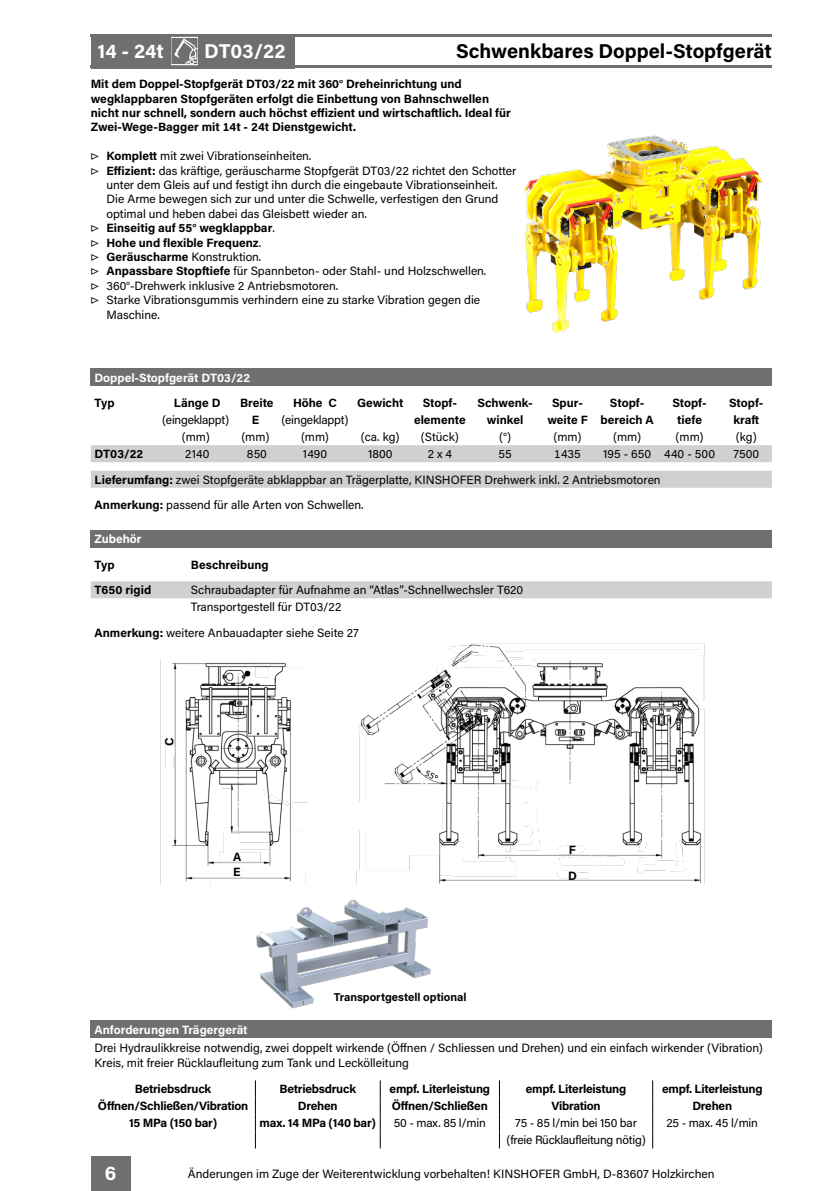
<style>
.page{position:relative;width:840px;height:1191px;background:#fff}
.page>*{position:absolute;margin:0;border:0;box-sizing:border-box;transform-origin:0 0}
.t1{font:700 20px "Acumin Pro";color:#000}
.t2{font:700 20px "Acumin Pro";color:#fff}
.t3{font:12px/25.6px "Acumin Pro";color:#000}
.t4{font:700 12px/14.4px "Acumin Pro";letter-spacing:-.005em;color:#000}
.t5{font:12px "Acumin Pro";letter-spacing:-.02em;color:#000}
.t6{font:700 12px "Acumin Pro";color:#fff}
.t7{font:700 11.4px "Acumin Pro";color:#000}
.s1{font-weight:700}
.s2{font-weight:400}
</style>
<div class="page">
<div style="left:91px;top:1157px;width:39px;height:34px;background:#706f6f"></div>
<img style="left:516px;top:135px;width:255px;height:234px">
<div style="left:91px;top:369px;width:680px;height:17px;background:#706f6f"></div>
<svg style="left:91px;top:445px;width:680px;height:43px"></svg>
<div style="left:91px;top:1020px;width:680px;height:17px;background:#706f6f"></div>
<svg style="left:255px;top:1080px;width:1px;height:68px"></svg>
<svg style="left:379px;top:1080px;width:1px;height:68px"></svg>
<svg style="left:499px;top:1080px;width:1px;height:68px"></svg>
<svg style="left:652px;top:1080px;width:1px;height:68px"></svg>
<img style="left:356px;top:643px;width:349px;height:240px">
<img style="left:160px;top:659px;width:147px;height:225px">
<div style="left:91px;top:530px;width:680px;height:17px;background:#706f6f"></div>
<div style="left:91px;top:581px;width:680px;height:17px;background:#d0d0d0"></div>
<hr style="left:91px;top:65px;width:680px;height:3px;background:#706f6f">
<hr style="left:91px;top:34px;width:680px;height:3px;background:#706f6f">
<svg style="left:171px;top:36px;width:27px;height:30px"></svg>
<svg style="left:170px;top:37px;width:28px;height:28px"></svg>
<div style="left:198px;top:34px;width:97px;height:34px;background:#706f6f"></div>
<div style="left:91px;top:34px;width:79px;height:34px;background:#706f6f"></div>
<img style="left:256px;top:884px;width:175px;height:125px">
<h1 class="t2" style="left:97px;top:37px;width:68px">14 - 24t</h1>
<h1 class="t2" style="left:204px;top:37px;width:83px">DT03/22</h1>
<h1 class="t1" style="left:456px;top:37px;width:317px">Schwenkbares Doppel-Stopfgerät</h1>
<p class="t4" style="left:91px;top:76px;width:421px">Mit dem Doppel-Stopfgerät DT03/22 mit 360° Dreheinrichtung und wegklappbaren Stopfgeräten erfolgt die Einbettung von Bahnschwellen nicht nur schnell, sondern auch höchst effizient und wirtschaftlich. Ideal für Zwei-Wege-Bagger mit 14t - 24t Dienstgewicht.</p>
<p class="t3" style="left:91px;top:143px;width:222px">▷ <span class="s1">Komplett</span> mit zwei Vibrationseinheiten.</p>
<p class="t3" style="left:91px;top:157px;width:427px">▷ <span class="s1">Effizient:</span> das kräftige, geräuscharme Stopfgerät DT03/22 richtet den Schotter</p>
<p class="t3" style="left:106px;top:172px;width:392px">unter dem Gleis auf und festigt ihn durch die eingebaute Vibrationseinheit.</p>
<p class="t3" style="left:106px;top:186px;width:393px">Die Arme bewegen sich zur und unter die Schwelle, verfestigen den Grund</p>
<p class="t3" style="left:106px;top:200px;width:262px">optimal und heben dabei das Gleisbett wieder an.</p>
<p class="t4" style="left:91px;top:220px;width:185px"><span class="s2">▷</span> Einseitig auf 55° wegklappbar<span class="s2">.</span></p>
<p class="t4" style="left:91px;top:235px;width:172px"><span class="s2">▷</span> Hohe und flexible Frequenz<span class="s2">.</span></p>
<p class="t3" style="left:91px;top:244px;width:172px">▷ <span class="s1">Geräuscharme</span> Konstruktion.</p>
<p class="t3" style="left:91px;top:258px;width:397px">▷ <span class="s1">Anpassbare Stopftiefe</span> für Spannbeton- oder Stahl- und Holzschwellen.</p>
<p class="t3" style="left:91px;top:272px;width:249px">▷ 360°-Drehwerk inklusive 2 Antriebsmotoren.</p>
<p class="t3" style="left:91px;top:287px;width:391px">▷ Starke Vibrationsgummis verhindern eine zu starke Vibration gegen die</p>
<p class="t3" style="left:106px;top:301px;width:55px">Maschine.</p>
<p class="t6" style="left:94px;top:369px;width:157px">Doppel-Stopfgerät DT03/22</p>
<p class="t4" style="left:94px;top:395px;width:22px">Typ</p>
<p class="t4" style="left:174px;top:395px;width:48px">Länge D</p>
<p class="t4" style="left:240px;top:395px;width:35px">Breite</p>
<p class="t4" style="left:293px;top:395px;width:45px">Höhe C</p>
<p class="t4" style="left:357px;top:395px;width:48px">Gewicht</p>
<p class="t4" style="left:422px;top:395px;width:36px">Stopf-</p>
<p class="t4" style="left:477px;top:395px;width:57px">Schwenk-</p>
<p class="t4" style="left:551px;top:395px;width:33px">Spur-</p>
<p class="t4" style="left:609px;top:395px;width:36px">Stopf-</p>
<p class="t4" style="left:672px;top:395px;width:36px">Stopf-</p>
<p class="t4" style="left:728px;top:395px;width:36px">Stopf-</p>
<p class="t5" style="left:162px;top:411px;width:68px">(eingeklappt)</p>
<p class="t4" style="left:251px;top:412px;width:9px">E</p>
<p class="t5" style="left:281px;top:411px;width:68px">(eingeklappt)</p>
<p class="t4" style="left:414px;top:412px;width:53px">elemente</p>
<p class="t4" style="left:486px;top:412px;width:38px">winkel</p>
<p class="t4" style="left:547px;top:412px;width:108px">weite F bereich A</p>
<p class="t4" style="left:676px;top:412px;width:26px">tiefe</p>
<p class="t4" style="left:733px;top:412px;width:27px">kraft</p>
<p class="t3" style="left:182px;top:423px;width:29px">(mm)</p>
<p class="t3" style="left:241px;top:423px;width:29px">(mm)</p>
<p class="t3" style="left:301px;top:423px;width:29px">(mm)</p>
<p class="t3" style="left:361px;top:423px;width:40px">(ca. kg)</p>
<p class="t3" style="left:420px;top:423px;width:39px">(Stück)</p>
<p class="t3" style="left:499px;top:423px;width:13px">(°)</p>
<p class="t3" style="left:553px;top:423px;width:29px">(mm)</p>
<p class="t3" style="left:613px;top:423px;width:29px">(mm)</p>
<p class="t3" style="left:675px;top:423px;width:29px">(mm)</p>
<p class="t3" style="left:735px;top:423px;width:22px">(kg)</p>
<p class="t4" style="left:94px;top:446px;width:50px">DT03/22</p>
<p class="t3" style="left:185px;top:440px;width:26px">2140</p>
<p class="t3" style="left:247px;top:440px;width:22px">850</p>
<p class="t3" style="left:303px;top:440px;width:26px">1490</p>
<p class="t3" style="left:368px;top:440px;width:26px">1800</p>
<p class="t3" style="left:427px;top:440px;width:26px">2 x 4</p>
<p class="t3" style="left:498px;top:440px;width:15px">55</p>
<p class="t3" style="left:554px;top:440px;width:28px">1435</p>
<p class="t3" style="left:602px;top:440px;width:113px">195 - 650 440 - 500</p>
<p class="t3" style="left:733px;top:440px;width:27px">7500</p>
<p class="t3" style="left:94px;top:466px;width:567px"><span class="s1">Lieferumfang:</span> zwei Stopfgeräte abklappbar an Trägerplatte, KINSHOFER Drehwerk inkl. 2 Antriebsmotoren<br><span class="s1">Anmerkung:</span> passend für alle Arten von Schwellen.</p>
<p class="t6" style="left:94px;top:530px;width:49px">Zubehör</p>
<p class="t4" style="left:94px;top:557px;width:22px">Typ</p>
<p class="t4" style="left:191px;top:557px;width:79px">Beschreibung</p>
<p class="t4" style="left:94px;top:582px;width:58px">T650 rigid</p>
<p class="t3" style="left:191px;top:581px;width:334px;line-height:17px">Schraubadapter für Aufnahme an “Atlas”-Schnellwechsler T620<br>Transportgestell für DT03/22</p>
<p class="t3" style="left:94px;top:619px;width:266px"><span class="s1">Anmerkung:</span> weitere Anbauadapter siehe Seite 27</p>
<p class="t4" style="left:161px;top:746px;width:10px;rotate:-90deg">C</p>
<p class="t4" style="left:233px;top:848px;width:10px">A</p>
<p class="t4" style="left:233px;top:864px;width:9px">E</p>
<p class="t7" style="left:333px;top:988px;width:134px">Transportgestell optional</p>
<p class="t4" style="left:568px;top:842px;width:9px">F</p>
<p class="t4" style="left:568px;top:868px;width:10px">D</p>
<p class="t6" style="left:94px;top:1021px;width:154px">Anforderungen Trägergerät</p>
<p class="t3" style="left:94px;top:1040px;width:669px;line-height:14.4px">Drei Hydraulikkreise notwendig, zwei doppelt wirkende (Öffnen / Schliessen und Drehen) und ein einfach wirkender (Vibration)<br>Kreis, mit freier Rücklaufleitung zum Tank und Leckölleitung</p>
<p class="t4" style="left:135px;top:1081px;width:78px">Betriebsdruck</p>
<p class="t4" style="left:279px;top:1081px;width:78px">Betriebsdruck</p>
<p class="t4" style="left:389px;top:1081px;width:102px">empf. Literleistung</p>
<p class="t4" style="left:525px;top:1081px;width:102px">empf. Literleistung</p>
<p class="t4" style="left:661px;top:1081px;width:102px">empf. Literleistung</p>
<p class="t4" style="left:98px;top:1098px;width:152px">Öffnen/Schließen/Vibration</p>
<p class="t4" style="left:298px;top:1098px;width:41px">Drehen</p>
<p class="t4" style="left:391px;top:1098px;width:97px">Öffnen/Schließen</p>
<p class="t4" style="left:551px;top:1098px;width:51px">Vibration</p>
<p class="t4" style="left:692px;top:1098px;width:41px">Drehen</p>
<p class="t4" style="left:129px;top:1115px;width:89px">15 MPa (150 bar)</p>
<p class="t4" style="left:259px;top:1115px;width:118px">max. 14 MPa (140 bar)</p>
<p class="t5" style="left:393px;top:1114px;width:93px">50 - max. 85 l/min</p>
<p class="t5" style="left:515px;top:1114px;width:123px">75 - 85 l/min bei 150 bar</p>
<p class="t3" style="left:666px;top:1109px;width:93px">25 - max. 45 l/min</p>
<p class="t5" style="left:506px;top:1131px;width:141px">(freie Rücklaufleitung nötig)</p>
<h1 class="t2" style="left:105px;top:1159px;width:13px">6</h1>
<p class="t3" style="left:188px;top:1160px;width:528px">Änderungen im Zuge der Weiterentwicklung vorbehalten! KINSHOFER GmbH, D-83607 Holzkirchen</p>
</div>
